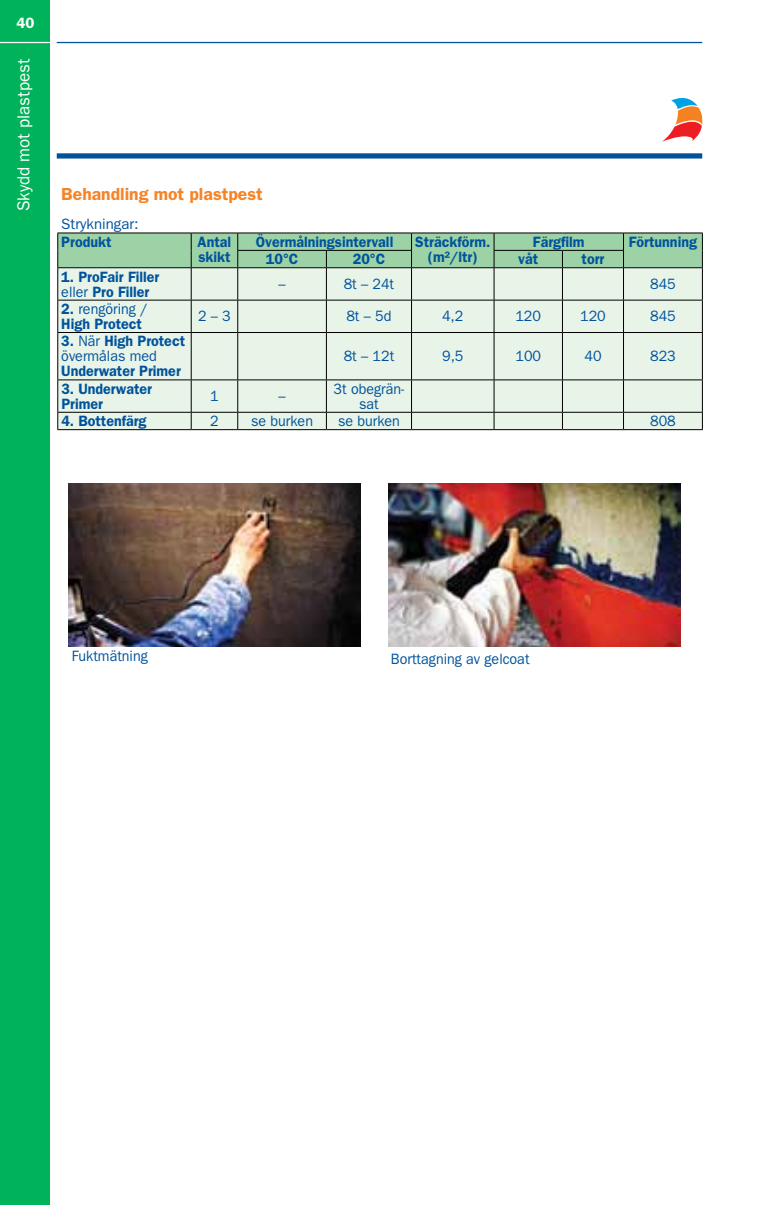
<style>
.page{position:relative;width:759px;height:1205px;background:#fff}
.page>*{position:absolute;margin:0;border:0;box-sizing:border-box;transform-origin:0 0}
.t1{font:600 17.5px "ITC Franklin Gothic Std";color:#f58427}
.t2{font:17.5px "ITC Franklin Gothic Std";color:#fff}
.t3{font:600 15px/15px "ITC Franklin Gothic Std";color:#00539b;scale:.95 1}
.t4{font:15px/15px "ITC Franklin Gothic Std";color:#00539b;scale:.95 1}
.t5{font:15px "ITC Franklin Gothic Std";color:#00539b}
.t6{font:600 15px "ITC Franklin Gothic Std";color:#fff}
.s1{font-weight:400}
.s2{font-weight:600}
</style>
<div class="page">
<svg style="left:662px;top:98px;width:41px;height:44px"></svg>
<div style="left:57px;top:153px;width:645px;height:6px;background:#00539b"></div>
<hr style="left:57px;top:42px;width:645px;height:1px;background:#00539b">
<div style="left:0;top:0;width:49px;height:1205px;background:#00b25a"></div>
<hr style="left:0;top:42px;width:50px;height:1px;background:#fff">
<img style="left:68px;top:483px;width:292px;height:163px">
<img style="left:388px;top:483px;width:292px;height:163px">
<div style="left:58px;top:268px;width:643px;height:161px;background:#e9f4e9"></div>
<svg style="left:57px;top:233px;width:645px;height:34px;background:#95c99e"></svg>
<hr style="left:57px;top:268px;width:1px;height:32px;background:#000">
<hr style="left:191px;top:268px;width:1px;height:32px;background:#000">
<hr style="left:237px;top:268px;width:1px;height:32px;background:#000">
<hr style="left:326px;top:268px;width:1px;height:32px;background:#000">
<hr style="left:411px;top:268px;width:1px;height:32px;background:#000">
<hr style="left:493px;top:268px;width:1px;height:32px;background:#000">
<hr style="left:561px;top:268px;width:1px;height:32px;background:#000">
<hr style="left:622px;top:268px;width:1px;height:32px;background:#000">
<hr style="left:701px;top:268px;width:1px;height:32px;background:#000">
<hr style="left:57px;top:300px;width:134px;height:1px;background:#000">
<hr style="left:57px;top:300px;width:1px;height:32px;background:#000">
<hr style="left:191px;top:300px;width:47px;height:1px;background:#000">
<hr style="left:191px;top:300px;width:1px;height:32px;background:#000">
<hr style="left:238px;top:300px;width:88px;height:1px;background:#000">
<hr style="left:237px;top:300px;width:1px;height:32px;background:#000">
<hr style="left:326px;top:300px;width:85px;height:1px;background:#000">
<hr style="left:326px;top:300px;width:1px;height:32px;background:#000">
<hr style="left:411px;top:300px;width:83px;height:1px;background:#000">
<hr style="left:411px;top:300px;width:1px;height:32px;background:#000">
<hr style="left:494px;top:300px;width:68px;height:1px;background:#000">
<hr style="left:493px;top:300px;width:1px;height:32px;background:#000">
<hr style="left:562px;top:300px;width:61px;height:1px;background:#000">
<hr style="left:561px;top:300px;width:1px;height:32px;background:#000">
<hr style="left:623px;top:300px;width:79px;height:1px;background:#000">
<hr style="left:622px;top:300px;width:1px;height:32px;background:#000">
<hr style="left:701px;top:300px;width:1px;height:32px;background:#000">
<hr style="left:57px;top:332px;width:134px;height:1px;background:#000">
<hr style="left:57px;top:333px;width:1px;height:46px;background:#000">
<hr style="left:191px;top:332px;width:47px;height:1px;background:#000">
<hr style="left:191px;top:333px;width:1px;height:46px;background:#000">
<hr style="left:238px;top:332px;width:88px;height:1px;background:#000">
<hr style="left:237px;top:333px;width:1px;height:46px;background:#000">
<hr style="left:326px;top:332px;width:85px;height:1px;background:#000">
<hr style="left:326px;top:333px;width:1px;height:46px;background:#000">
<hr style="left:411px;top:332px;width:83px;height:1px;background:#000">
<hr style="left:411px;top:333px;width:1px;height:46px;background:#000">
<hr style="left:494px;top:332px;width:68px;height:1px;background:#000">
<hr style="left:493px;top:333px;width:1px;height:46px;background:#000">
<hr style="left:562px;top:332px;width:61px;height:1px;background:#000">
<hr style="left:561px;top:333px;width:1px;height:46px;background:#000">
<hr style="left:623px;top:332px;width:79px;height:1px;background:#000">
<hr style="left:622px;top:333px;width:1px;height:46px;background:#000">
<hr style="left:701px;top:333px;width:1px;height:46px;background:#000">
<hr style="left:57px;top:379px;width:134px;height:1px;background:#000">
<hr style="left:57px;top:380px;width:1px;height:32px;background:#000">
<hr style="left:191px;top:379px;width:47px;height:1px;background:#000">
<hr style="left:191px;top:380px;width:1px;height:32px;background:#000">
<hr style="left:238px;top:379px;width:88px;height:1px;background:#000">
<hr style="left:237px;top:380px;width:1px;height:32px;background:#000">
<hr style="left:326px;top:379px;width:85px;height:1px;background:#000">
<hr style="left:326px;top:380px;width:1px;height:32px;background:#000">
<hr style="left:411px;top:379px;width:83px;height:1px;background:#000">
<hr style="left:411px;top:380px;width:1px;height:32px;background:#000">
<hr style="left:494px;top:379px;width:68px;height:1px;background:#000">
<hr style="left:493px;top:380px;width:1px;height:32px;background:#000">
<hr style="left:562px;top:379px;width:61px;height:1px;background:#000">
<hr style="left:561px;top:380px;width:1px;height:32px;background:#000">
<hr style="left:623px;top:379px;width:79px;height:1px;background:#000">
<hr style="left:622px;top:380px;width:1px;height:32px;background:#000">
<hr style="left:701px;top:380px;width:1px;height:32px;background:#000">
<hr style="left:57px;top:412px;width:134px;height:1px;background:#000">
<svg style="left:57px;top:412px;width:1px;height:17px"></svg>
<hr style="left:191px;top:412px;width:47px;height:1px;background:#000">
<svg style="left:191px;top:412px;width:1px;height:17px"></svg>
<hr style="left:238px;top:412px;width:88px;height:1px;background:#000">
<svg style="left:237px;top:412px;width:1px;height:17px"></svg>
<hr style="left:326px;top:412px;width:85px;height:1px;background:#000">
<svg style="left:326px;top:412px;width:1px;height:17px"></svg>
<hr style="left:411px;top:412px;width:83px;height:1px;background:#000">
<svg style="left:411px;top:412px;width:1px;height:17px"></svg>
<hr style="left:494px;top:412px;width:68px;height:1px;background:#000">
<svg style="left:493px;top:412px;width:1px;height:17px"></svg>
<hr style="left:562px;top:412px;width:61px;height:1px;background:#000">
<svg style="left:561px;top:412px;width:1px;height:17px"></svg>
<hr style="left:623px;top:412px;width:79px;height:1px;background:#000">
<svg style="left:622px;top:412px;width:1px;height:17px"></svg>
<svg style="left:701px;top:412px;width:1px;height:17px"></svg>
<hr style="left:57px;top:267px;width:134px;height:1px;background:#000">
<hr style="left:191px;top:267px;width:47px;height:1px;background:#000">
<hr style="left:238px;top:267px;width:88px;height:1px;background:#000">
<hr style="left:326px;top:267px;width:85px;height:1px;background:#000">
<hr style="left:411px;top:267px;width:83px;height:1px;background:#000">
<hr style="left:494px;top:267px;width:68px;height:1px;background:#000">
<hr style="left:562px;top:267px;width:61px;height:1px;background:#000">
<hr style="left:623px;top:267px;width:79px;height:1px;background:#000">
<hr style="left:57px;top:429px;width:134px;height:1px;background:#000">
<hr style="left:191px;top:429px;width:47px;height:1px;background:#000">
<hr style="left:238px;top:429px;width:88px;height:1px;background:#000">
<hr style="left:326px;top:429px;width:85px;height:1px;background:#000">
<hr style="left:411px;top:429px;width:83px;height:1px;background:#000">
<hr style="left:494px;top:429px;width:68px;height:1px;background:#000">
<hr style="left:562px;top:429px;width:61px;height:1px;background:#000">
<hr style="left:623px;top:429px;width:79px;height:1px;background:#000">
<p class="t6" style="left:17px;top:14px;width:19px">40</p>
<p class="t2" style="left:13px;top:211px;width:154px;rotate:-90deg">Skydd mot plastpest</p>
<p class="t1" style="left:61px;top:183px;width:203px">Behandling mot plastpest</p>
<p class="t5" style="left:61px;top:216px;width:79px">Strykningar:</p>
<p class="t3" style="left:61px;top:234px;width:54px">Produkt</p>
<p class="t3" style="left:197px;top:234px;width:37px">Antal skikt</p>
<p class="t3" style="left:256px;top:234px;width:146px">Övermålningsintervall</p>
<p class="t3" style="left:415px;top:234px;width:80px;text-align:center">Sträckförm. (m²/ltr)</p>
<p class="t3" style="left:532px;top:234px;width:56px">Färgfilm</p>
<p class="t3" style="left:628px;top:234px;width:73px">Förtunning</p>
<p class="t3" style="left:266px;top:252px;width:35px">10°C</p>
<p class="t3" style="left:353px;top:252px;width:35px">20°C</p>
<p class="t3" style="left:518px;top:252px;width:22px">våt</p>
<p class="t3" style="left:581px;top:252px;width:25px">torr</p>
<p class="t3" style="left:61px;top:269px;width:105px">1. ProFair Filler <span class="s1">eller</span> Pro Filler</p>
<p class="t4" style="left:278px;top:277px;width:9px">–</p>
<p class="t4" style="left:343px;top:277px;width:55px">8t – 24t</p>
<p class="t4" style="left:649px;top:277px;width:29px">845</p>
<p class="t3" style="left:61px;top:301px;width:92px">2. <span class="s1">rengöring /<br></span>High Protect</p>
<p class="t4" style="left:198px;top:309px;width:36px">2 – 3</p>
<p class="t4" style="left:346px;top:309px;width:49px">8t – 5d</p>
<p class="t4" style="left:442px;top:309px;width:24px">4,2</p>
<p class="t4" style="left:515px;top:309px;width:29px">120</p>
<p class="t4" style="left:580px;top:309px;width:29px">120</p>
<p class="t4" style="left:650px;top:309px;width:28px">845</p>
<p class="t4" style="left:61px;top:334px;width:132px"><span class="s2">3.</span> När <span class="s2">High Protect </span>övermålas med</p>
<p class="t3" style="left:61px;top:364px;width:127px">Underwater Primer</p>
<p class="t4" style="left:343px;top:349px;width:55px">8t – 12t</p>
<p class="t4" style="left:442px;top:349px;width:24px">9,5</p>
<p class="t4" style="left:515px;top:349px;width:29px">100</p>
<p class="t4" style="left:584px;top:349px;width:20px">40</p>
<p class="t4" style="left:650px;top:349px;width:28px">823</p>
<p class="t3" style="left:61px;top:381px;width:97px">3. Underwater<br>Primer</p>
<p class="t4" style="left:210px;top:389px;width:10px">1</p>
<p class="t4" style="left:278px;top:389px;width:9px">–</p>
<p class="t4" style="left:333px;top:381px;width:76px;text-align:center">3t obegrän&shy;sat</p>
<p class="t3" style="left:61px;top:413px;width:91px">4. Bottenfärg</p>
<p class="t4" style="left:210px;top:414px;width:10px">2</p>
<p class="t4" style="left:251px;top:414px;width:67px">se burken</p>
<p class="t4" style="left:338px;top:414px;width:67px">se burken</p>
<p class="t4" style="left:650px;top:414px;width:28px">808</p>
<p class="t4" style="left:72px;top:648px;width:82px">Fuktmätning</p>
<p class="t4" style="left:391px;top:651px;width:147px">Borttagning av gelcoat</p>
</div>
